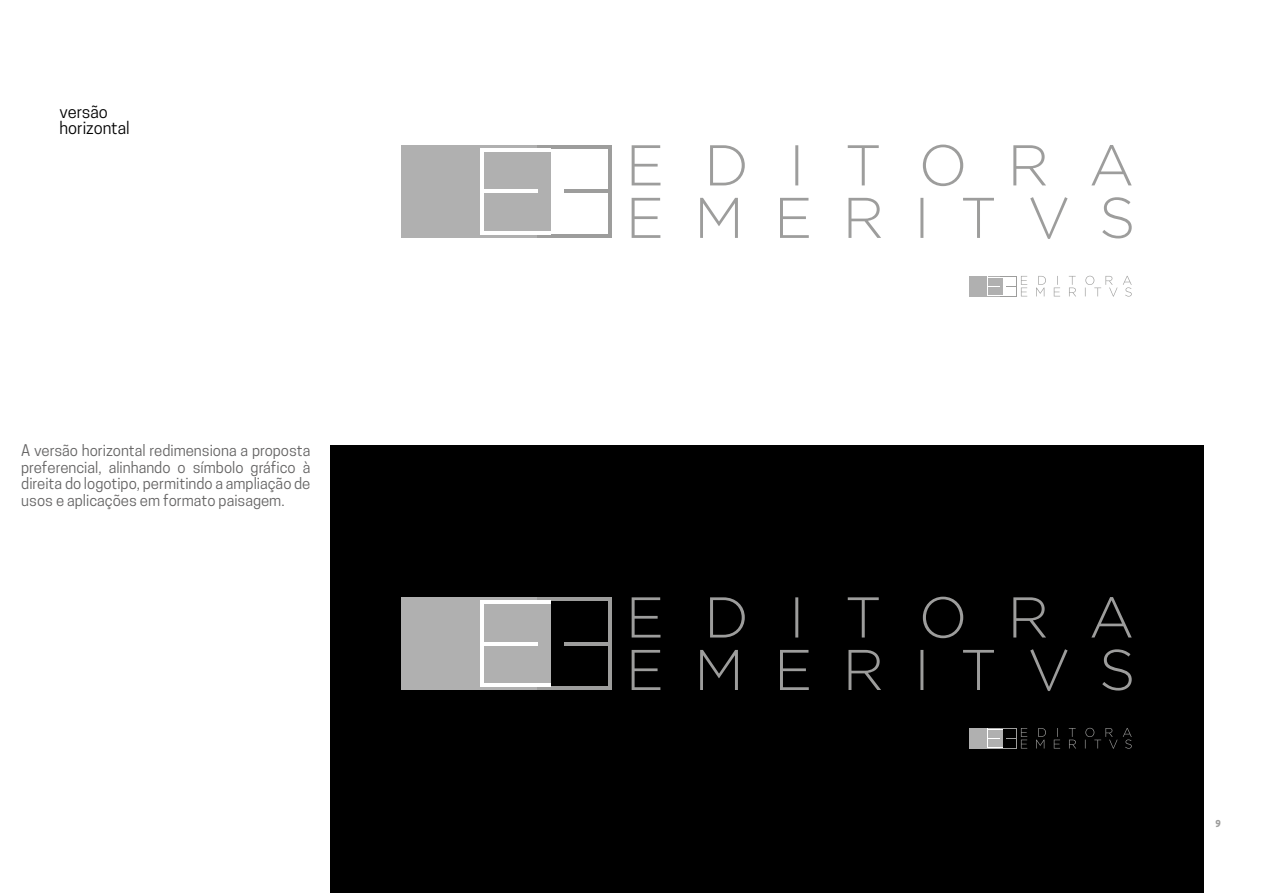
<style>
.page{position:relative;width:1263px;height:893px;background:#fff}
.page>*{position:absolute;margin:0;border:0;box-sizing:border-box;transform-origin:0 0}
.t1{font:500 18px "Cooper Hewitt";color:#9d9d9c}
.t2{font:16.5px/16.5px "Cooper Hewitt";color:#000}
.t3{font:15px/16.5px "Cooper Hewitt";color:#646363;text-align:justify}
</style>
<div class="page">
<div style="left:330px;top:446px;width:873px;height:447px;background:#000"></div>
<div style="left:401px;top:145px;width:150px;height:93px;background:#b0b0b0"></div>
<hr style="left:538px;top:234px;width:74px;height:4px;background:#9d9d9c">
<hr style="left:538px;top:145px;width:74px;height:4px;background:#9d9d9c">
<hr style="left:564px;top:190px;width:48px;height:3px;background:#9d9d9c">
<hr style="left:608px;top:145px;width:4px;height:93px;background:#9d9d9c">
<hr style="left:480px;top:149px;width:71px;height:3px;background:#fff">
<hr style="left:480px;top:190px;width:58px;height:3px;background:#fff">
<hr style="left:480px;top:149px;width:4px;height:85px;background:#fff">
<hr style="left:480px;top:231px;width:71px;height:3px;background:#fff">
<svg style="left:632px;top:145px;width:500px;height:41px"></svg>
<svg style="left:632px;top:197px;width:500px;height:42px"></svg>
<div style="left:970px;top:276px;width:33px;height:20px;background:#b0b0b0"></div>
<svg style="left:987px;top:276px;width:145px;height:21px"></svg>
<div style="left:401px;top:597px;width:150px;height:93px;background:#b0b0b0"></div>
<hr style="left:538px;top:686px;width:74px;height:4px;background:#9d9d9c">
<hr style="left:538px;top:597px;width:74px;height:4px;background:#9d9d9c">
<hr style="left:564px;top:642px;width:48px;height:3px;background:#9d9d9c">
<hr style="left:608px;top:597px;width:4px;height:93px;background:#9d9d9c">
<hr style="left:480px;top:601px;width:71px;height:3px;background:#fff">
<hr style="left:480px;top:642px;width:58px;height:3px;background:#fff">
<hr style="left:480px;top:601px;width:4px;height:85px;background:#fff">
<hr style="left:480px;top:683px;width:71px;height:3px;background:#fff">
<svg style="left:632px;top:597px;width:500px;height:41px"></svg>
<svg style="left:632px;top:649px;width:500px;height:42px"></svg>
<div style="left:970px;top:728px;width:33px;height:20px;background:#b0b0b0"></div>
<svg style="left:987px;top:728px;width:145px;height:21px"></svg>
<p class="t2" style="left:60px;top:103px;width:72px">versão horizontal</p>
<p class="t3" style="left:21px;top:442px;width:291px">A versão horizontal redimensiona a proposta preferencial, alinhando o símbolo gráfico à direita do logotipo, permitindo a ampliação de usos e aplicações em formato paisagem.</p>
<p class="t1" style="left:1215px;top:816px;width:7px">9</p>
</div>
